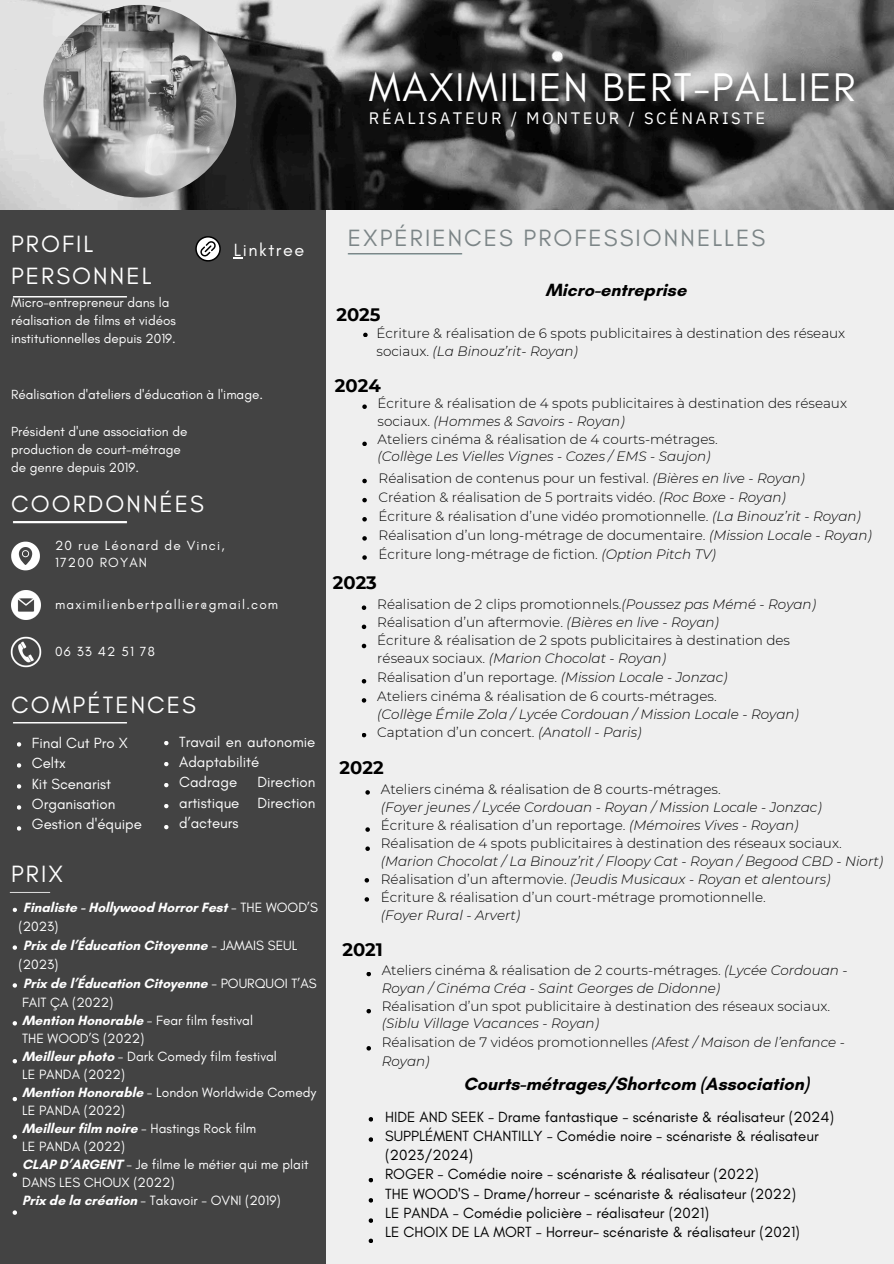
<style>
.page{position:relative;width:894px;height:1264px;background:#fff}
.page>*{position:absolute;margin:0;border:0;box-sizing:border-box;transform-origin:0 0}
.t1{font:40.65px "Glacial Indifference";letter-spacing:.04em;color:#fff}
.t2{font:24px/32.7px "Glacial Indifference";letter-spacing:.085em;color:#fff}
.t3{font:24px "Glacial Indifference";letter-spacing:.085em;color:#7c8587}
.t4{font:700 18px "Glacial Indifference";color:#000}
.t5{font:700 18px "Montserrat";color:#000}
.t6{font:18px "Glacial Indifference";letter-spacing:.085em;color:#fff}
.t7{font:16.5px "IBM Plex Sans";letter-spacing:.155em;color:#fff}
.t8{font:15px/19.2px "Glacial Indifference";color:#000}
.t9{font:15px/20.2px "Glacial Indifference";color:#fff}
.t10{font:13.65px/18px "Glacial Indifference";color:#fff}
.t11{font:700 13.65px "Glacial Indifference";color:#fff}
.t12{font:300 13.5px/18px "Montserrat";color:#000}
.t13{font:13.5px/18px "Glacial Indifference";color:#fff}
.t14{font:13.5px/16.8px "Glacial Indifference";letter-spacing:.085em;color:#fff}
.s1{font-style:italic}
.s2{font-weight:400}
.s3{font-weight:700}
</style>
<div class="page">
<div style="left:0;top:0;width:893px;height:1263px;background:#434343"></div>
<div style="left:326px;top:208px;width:567px;height:1055px;background:#efefef"></div>
<img style="left:0;top:0;width:893px;height:209px">
<img style="left:43px;top:5px;width:193px;height:192px;border-radius:96px">
<img style="left:13px;top:296px;width:114px;height:1px">
<img style="left:13px;top:522px;width:114px;height:1px">
<img style="left:13px;top:722px;width:114px;height:1px">
<img style="left:11px;top:590px;width:29px;height:29px">
<img style="left:9px;top:892px;width:42px;height:20px">
<svg style="left:13px;top:945px;width:4px;height:4px"></svg>
<svg style="left:13px;top:983px;width:4px;height:4px"></svg>
<svg style="left:13px;top:1021px;width:4px;height:4px"></svg>
<svg style="left:13px;top:1059px;width:4px;height:4px"></svg>
<svg style="left:13px;top:1097px;width:4px;height:4px"></svg>
<svg style="left:13px;top:1134px;width:4px;height:5px"></svg>
<svg style="left:13px;top:1172px;width:4px;height:4px"></svg>
<svg style="left:13px;top:1210px;width:4px;height:4px"></svg>
<svg style="left:17px;top:742px;width:4px;height:4px"></svg>
<svg style="left:17px;top:763px;width:4px;height:4px"></svg>
<svg style="left:17px;top:784px;width:4px;height:4px"></svg>
<svg style="left:17px;top:805px;width:4px;height:4px"></svg>
<svg style="left:17px;top:826px;width:4px;height:4px"></svg>
<svg style="left:11px;top:541px;width:29px;height:29px"></svg>
<img style="left:10px;top:636px;width:32px;height:32px">
<svg style="left:164px;top:741px;width:4px;height:4px"></svg>
<svg style="left:164px;top:762px;width:4px;height:4px"></svg>
<svg style="left:164px;top:783px;width:4px;height:4px"></svg>
<svg style="left:164px;top:804px;width:4px;height:4px"></svg>
<svg style="left:164px;top:825px;width:4px;height:4px"></svg>
<svg style="left:195px;top:236px;width:26px;height:25px"></svg>
<img style="left:347px;top:253px;width:116px;height:2px">
<svg style="left:365px;top:790px;width:5px;height:4px"></svg>
<svg style="left:365px;top:827px;width:5px;height:4px"></svg>
<svg style="left:365px;top:846px;width:5px;height:5px"></svg>
<svg style="left:364px;top:878px;width:5px;height:4px"></svg>
<svg style="left:364px;top:897px;width:5px;height:4px"></svg>
<svg style="left:366px;top:972px;width:5px;height:4px"></svg>
<svg style="left:366px;top:1009px;width:5px;height:4px"></svg>
<svg style="left:366px;top:1046px;width:5px;height:4px"></svg>
<svg style="left:368px;top:1117px;width:5px;height:4px"></svg>
<svg style="left:368px;top:1137px;width:5px;height:4px"></svg>
<svg style="left:368px;top:1178px;width:5px;height:4px"></svg>
<svg style="left:368px;top:1198px;width:5px;height:4px"></svg>
<svg style="left:368px;top:1218px;width:5px;height:4px"></svg>
<svg style="left:368px;top:1238px;width:5px;height:5px"></svg>
<svg style="left:362px;top:404px;width:5px;height:5px"></svg>
<svg style="left:362px;top:441px;width:5px;height:5px"></svg>
<svg style="left:362px;top:479px;width:5px;height:4px"></svg>
<svg style="left:362px;top:498px;width:5px;height:4px"></svg>
<svg style="left:362px;top:517px;width:5px;height:4px"></svg>
<svg style="left:362px;top:536px;width:5px;height:4px"></svg>
<svg style="left:362px;top:555px;width:5px;height:5px"></svg>
<svg style="left:361px;top:605px;width:5px;height:5px"></svg>
<svg style="left:361px;top:624px;width:5px;height:5px"></svg>
<svg style="left:361px;top:643px;width:5px;height:5px"></svg>
<svg style="left:361px;top:679px;width:5px;height:4px"></svg>
<svg style="left:361px;top:698px;width:5px;height:4px"></svg>
<svg style="left:362px;top:733px;width:4px;height:4px"></svg>
<svg style="left:363px;top:333px;width:4px;height:4px"></svg>
<h5 class="t1" style="left:369px;top:63px;width:488px">MAXIMILIEN BERT-PALLIER</h5>
<h5 class="t7" style="left:369px;top:107px;width:398px">RÉALISATEUR / MONTEUR / SCÉNARISTE</h5>
<h3 class="t2" style="left:11px;top:227px;width:142px">PROFIL<br>PERSONNEL</h3>
<h3 class="t13" style="left:11px;top:293px;width:166px">Micro-entrepreneur dans la réalisation de films et vidéos institutionnelles depuis 2019.</h3>
<h3 class="t6" style="left:234px;top:239px;width:72px">Linktree</h3>
<h3 class="t13" style="left:11px;top:385px;width:253px">Réalisation d'ateliers d'éducation à l'image.</h3>
<h5 class="t13" style="left:11px;top:422px;width:178px">Président d'une association de production de court-métrage de genre depuis 2019.</h5>
<h3 class="t2" style="left:11px;top:487px;width:194px">COORDONNÉES</h3>
<h5 class="t14" style="left:55px;top:537px;width:171px">20 rue Léonard de Vinci,<br>17200 ROYAN</h5>
<h5 class="t3" style="left:347px;top:223px;width:419px">EXPÉRIENCES PROFESSIONNELLES</h5>
<p class="t4" style="left:545px;top:279px;width:142px">Micro-entreprise</p>
<h5 class="t5" style="left:336px;top:303px;width:46px">2025</h5>
<h5 class="t12" style="left:376px;top:324px;width:470px">Écriture &amp; réalisation de 6 spots publicitaires à destination des réseaux sociaux. <span class="s1">(La Binouz’rit- Royan)</span></h5>
<p class="t5" style="left:335px;top:374px;width:47px">2024</p>
<h4 class="t12" style="left:377px;top:394px;width:471px">Écriture &amp; réalisation de 4 spots publicitaires à destination des réseaux sociaux. <span class="s1">(Hommes &amp; Savoirs - Royan)<br></span>Ateliers cinéma &amp; réalisation de 4 courts-métrages.<br><span class="s1">(Collège Les Vielles Vignes - Cozes / EMS - Saujon)</span></h4>
<p class="t12" style="left:378px;top:468px;width:494px;line-height:19.2px">Réalisation de contenus pour un festival. <span class="s1">(Bières en live - Royan)<br></span>Création &amp; réalisation de 5 portraits vidéo. <span class="s1">(Roc Boxe - Royan)<br></span>Écriture &amp; réalisation d’une vidéo promotionnelle. <span class="s1">(La Binouz’rit - Royan)<br></span>Réalisation d’un long-métrage de documentaire. <span class="s1">(Mission Locale - Royan)<br></span>Écriture long-métrage de fiction. <span class="s1">(Option Pitch TV)</span></p>
<h5 class="t5" style="left:333px;top:571px;width:46px">2023</h5>
<p class="t14" style="left:55px;top:595px;width:224px">maximilienbertpallier@gmail.com</p>
<p class="t12" style="left:377px;top:595px;width:440px">Réalisation de 2 clips promotionnels.<span class="s1">(Poussez pas Mémé - Royan)<br></span>Réalisation d’un aftermovie. <span class="s1">(Bières en live - Royan)<br></span>Écriture &amp; réalisation de 2 spots publicitaires à destination des réseaux sociaux. <span class="s1">(Marion Chocolat - Royan)<br></span>Réalisation d’un reportage. <span class="s1">(Mission Locale - Jonzac)<br></span>Ateliers cinéma &amp; réalisation de 6 courts-métrages.<br><span class="s1">(Collège Émile Zola / Lycée Cordouan / Mission Locale - Royan)<br></span>Captation d’un concert. <span class="s1">(Anatoll - Paris)</span></p>
<p class="t13" style="left:55px;top:642px;width:101px">06 33 42 51 78</p>
<h5 class="t2" style="left:11px;top:688px;width:186px">COMPÉTENCES</h5>
<p class="t9" style="left:32px;top:732px;width:112px">Final Cut Pro X<br>Celtx<br>Kit Scenarist<br>Organisation<br>Gestion d'équipe</p>
<h2 class="t9" style="left:179px;top:731px;width:138px">Travail en autonomie<br>Adaptabilité<br>Cadrage</h2>
<h3 class="t5" style="left:339px;top:756px;width:46px">2022</h3>
<h2 class="t9" style="left:179px;top:772px;width:138px;text-align:justify;text-indent:78px">Direction artistique Direction d’acteurs</h2>
<p class="t12" style="left:381px;top:780px;width:503px">Ateliers cinéma &amp; réalisation de 8 courts-métrages.<br><span class="s1">(Foyer jeunes / Lycée Cordouan - Royan / Mission Locale - Jonzac)<br></span>Écriture &amp; réalisation d’un reportage. <span class="s1">(Mémoires Vives - Royan)<br></span>Réalisation de 4 spots publicitaires à destination des réseaux sociaux. <span class="s1">(Marion Chocolat / La Binouz’rit / Floopy Cat - Royan / Begood CBD - Niort)<br></span>Réalisation d’un aftermovie. <span class="s1">(Jeudis Musicaux - Royan et alentours)<br></span>Écriture &amp; réalisation d’un court-métrage promotionnelle.<br><span class="s1">(Foyer Rural - Arvert)</span></p>
<p class="t2" style="left:11px;top:857px;width:53px">PRIX</p>
<p class="t11" style="left:23px;top:899px;width:296px">Finaliste - Hollywood Horror Fest <span class="s2">- THE WOOD’S</span></p>
<h5 class="t10" style="left:18px;top:917px;width:41px">(2023)</h5>
<p class="t11" style="left:23px;top:937px;width:275px">Prix de l’Éducation Citoyenne <span class="s2">- JAMAIS SEUL</span></p>
<h1 class="t10" style="left:18px;top:955px;width:41px">(2023)</h1>
<p class="t11" style="left:23px;top:974px;width:295px">Prix de l’Éducation Citoyenne <span class="s2">- POURQUOI T’AS</span></p>
<h5 class="t10" style="left:22px;top:992px;width:296px">FAIT ÇA (2022)<br><span class="s3">Mention Honorable</span> - Fear film festival<br>THE WOOD’S (2022)<br><span class="s3">Meilleur photo</span> - Dark Comedy film festival<br>LE PANDA (2022)<br><span class="s3">Mention Honorable</span> - London Worldwide Comedy<br>LE PANDA (2022)<br><span class="s3">Meilleur film noire</span> - Hastings Rock film<br>LE PANDA (2022)<br><span class="s3">CLAP D’ARGENT</span> - Je filme le métier qui me plait<br>DANS LES CHOUX (2022)<br><span class="s3">Prix de la création</span> - Takavoir - OVNI (2019)</h5>
<h3 class="t5" style="left:342px;top:938px;width:42px">2021</h3>
<p class="t12" style="left:381px;top:961px;width:467px">Ateliers cinéma &amp; réalisation de 2 courts-métrages. <span class="s1">(Lycée Cordouan - Royan / Cinéma Créa - Saint Georges de Didonne)<br></span>Réalisation d’un spot publicitaire à destination des réseaux sociaux. <span class="s1">(Siblu Village Vacances - Royan)</span></p>
<p class="t12" style="left:381px;top:1032px;width:464px;line-height:19.2px">Réalisation de 7 vidéos promotionnelles <span class="s1">(Afest / Maison de l’enfance -<br>Royan)</span></p>
<h5 class="t4" style="left:463px;top:1073px;width:347px">Courts-métrages/Shortcom (Association)</h5>
<h1 class="t8" style="left:385px;top:1107px;width:450px">HIDE AND SEEK - Drame fantastique - scénariste &amp; réalisateur (2024)<br>SUPPLÉMENT CHANTILLY - Comédie noire - scénariste &amp; réalisateur (2023/2024)<br>ROGER - Comédie noire - scénariste &amp; réalisateur (2022)<br>THE WOOD'S - Drame/horreur - scénariste &amp; réalisateur (2022)<br>LE PANDA - Comédie policière - réalisateur (2021)<br>LE CHOIX DE LA MORT - Horreur- scénariste &amp; réalisateur (2021)</h1>
</div>
